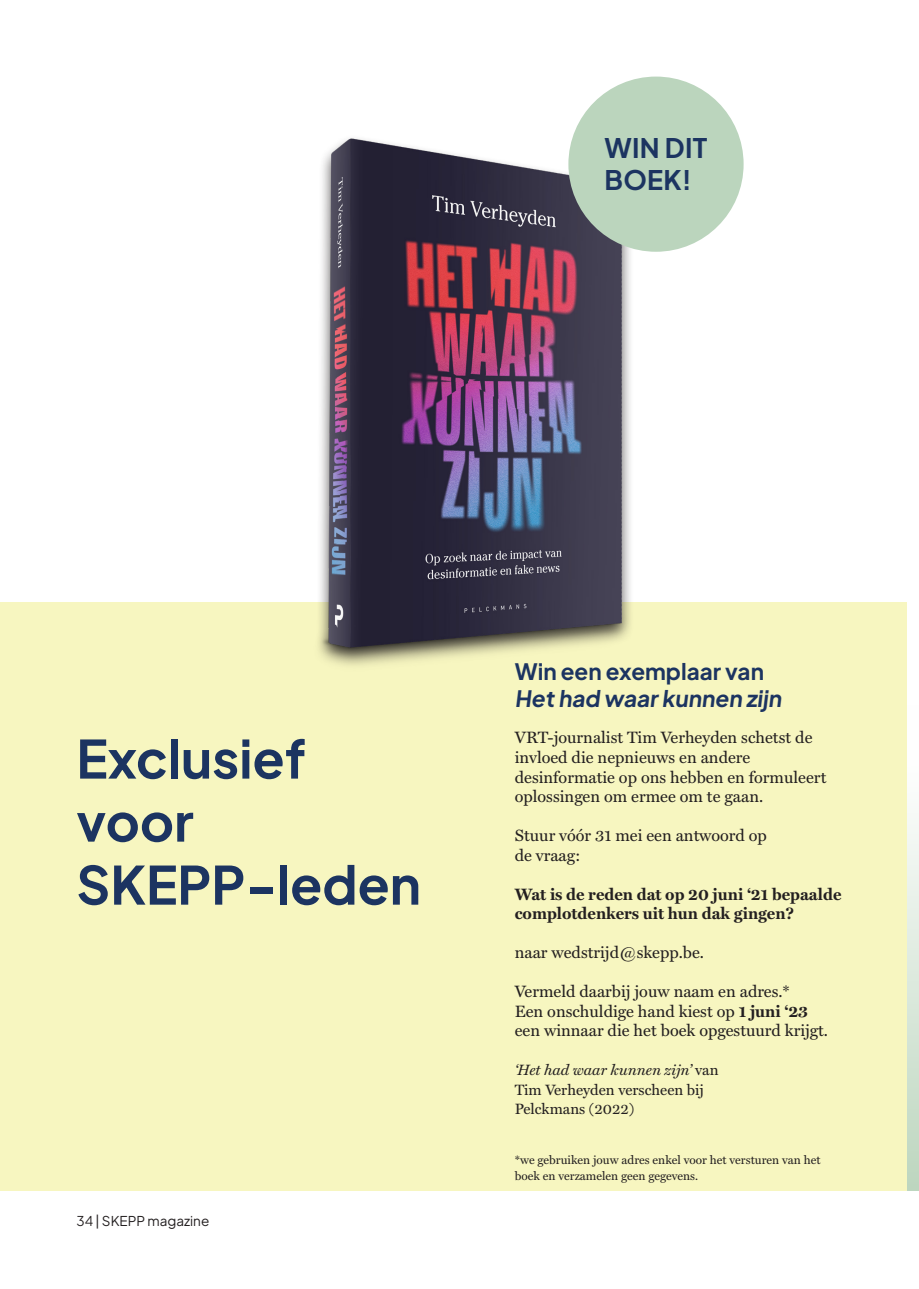
<style>
.page{position:relative;width:919px;height:1289px;background:#fff}
.page>*{position:absolute;margin:0;border:0;box-sizing:border-box;transform-origin:0 0}
.Tussentitel{font:52.5px "Plus Jakarta Sans";color:#1c3461}
.Tussentitel_2{font:26.85px/32.2px "Plus Jakarta Sans";letter-spacing:.01em;color:#1c3461}
.Tussentitel_2-2{font:22.5px "Plus Jakarta Sans";color:#1c3461}
.t1{font:16.5px/19.5px "Miller Text";color:#231f20}
.t2{font:700 16.5px/19.5px "Miller Text";color:#231f20}
.t3{font:15px/19.5px "Miller Text";color:#231f20}
.t4{font:italic 15px "Miller Text";color:#231f20}
.t5{font:13.5px "Plus Jakarta Sans";color:#231f20}
.t6{font:12px/16.5px "Miller Text";color:#231f20}
.s1{font-weight:700}
.s2{font-style:normal}
</style>
<div class="page">
<svg style="left:906px;top:705px;width:12px;height:486px"></svg>
<div style="left:0;top:602px;width:906px;height:589px;background:#f7f6c0"></div>
<div style="left:310px;top:135px;width:323px;height:538px;background:#231f20;opacity:.75"></div>
<img style="left:310px;top:110px;width:323px;height:549px">
<div style="left:568px;top:77px;width:175px;height:175px;background:#bbd5bd;border-radius:50%"></div>
<p class="Tussentitel_2" style="left:604px;top:129px;width:104px">WIN DIT<br>BOEK!</p>
<p class="Tussentitel" style="left:76px;top:716px;width:231px">Exclusief</p>
<p class="Tussentitel" style="left:76px;top:779px;width:119px">voor</p>
<p class="Tussentitel" style="left:76px;top:842px;width:346px">SKEPP-leden</p>
<p class="t5" style="left:77px;top:1210px;width:134px">34 | SKEPP magazine</p>
<p class="Tussentitel_2-2" style="left:514px;top:653px;width:251px">Win een exemplaar van</p>
<p class="Tussentitel_2-2" style="left:514px;top:680px;width:272px">Het had waar kunnen zijn</p>
<p class="t1" style="left:514px;top:727px;width:313px">VRT-journalist Tim Verheyden schetst de invloed die nepnieuws en andere desinformatie op ons hebben en formuleert oplossingen om ermee om te gaan.</p>
<p class="t1" style="left:514px;top:824px;width:253px">Stuur vóór 31 mei een antwoord op de vraag:</p>
<p class="t2" style="left:514px;top:884px;width:328px">Wat is de reden dat op 20 juni ‘21 bepaalde complotdenkers uit hun dak gingen?</p>
<p class="t1" style="left:514px;top:941px;width:191px">naar wedstrijd@skepp.be.</p>
<p class="t1" style="left:514px;top:980px;width:276px">Vermeld daarbij jouw naam en adres.*</p>
<p class="t1" style="left:514px;top:1000px;width:314px">Een onschuldige hand kiest op <span class="s1">1 juni ‘23 </span>een winnaar die het boek opgestuurd krijgt.</p>
<p class="t4" style="left:514px;top:1057px;width:205px">‘Het had waar kunnen zijn’ <span class="s2">van</span></p>
<p class="t3" style="left:514px;top:1078px;width:190px">Tim Verheyden verscheen bij<br>Pelckmans (2022)</p>
<p class="t6" style="left:514px;top:1150px;width:307px">*we gebruiken jouw adres enkel voor het versturen van het boek en verzamelen geen gegevens.</p>
</div>
